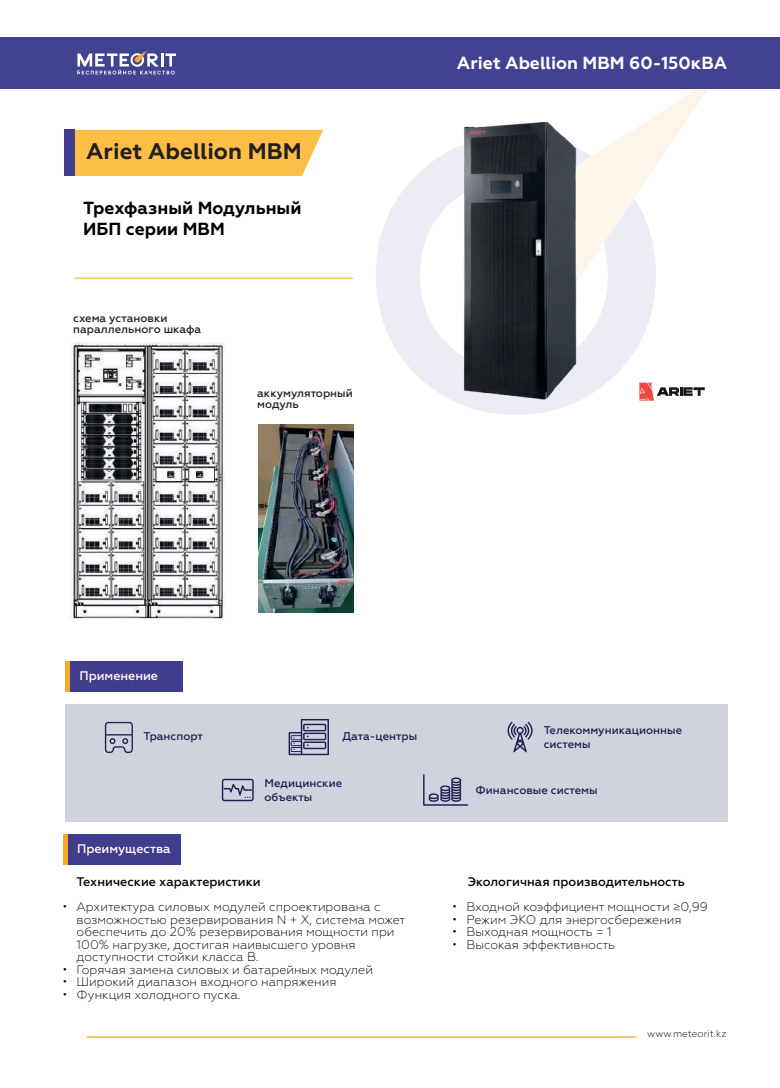
<style>
.page{position:relative;width:780px;height:1088px;background:#fff}
.page>*{position:absolute;margin:0;border:0;box-sizing:border-box;transform-origin:0 0}
.t1{font:700 22.5px "Geometria";color:#231f20}
.t2{font:700 17.5px/21px "Geometria";color:#000001}
.t3{font:700 17.5px "Geometria";color:#fff}
.t4{font:300 12.5px/12.5px "Geometria";color:#000001}
.t5{font:500 12.5px "Geometria";color:#000001}
.t6{font:500 12.5px "Geometria";color:#fff}
.t7{font:500 11.25px/13.5px "Geometria";color:#221e54}
.t8{font:500 11.25px/11.2px "Geometria";color:#231f20}
.t9{font:300 10px "Geometria";color:#000001}
</style>
<div class="page">
<img style="left:325px;top:89px;width:381px;height:352px">
<div style="left:65px;top:704px;width:662px;height:118px;background:#d0d2de"></div>
<svg style="left:507px;top:722px;width:26px;height:30px"></svg>
<svg style="left:288px;top:719px;width:41px;height:36px"></svg>
<hr style="left:87px;top:1036px;width:549px;height:1px;background:#f9a62b">
<div style="left:0;top:37px;width:780px;height:52px;background:#414292"></div>
<svg style="left:77px;top:50px;width:99px;height:24px"></svg>
<div style="left:65px;top:661px;width:118px;height:30px;background:#413d8d"></div>
<div style="left:65px;top:661px;width:5px;height:30px;background:#f9a62b"></div>
<div style="left:74px;top:130px;width:249px;height:46px;background:#fdbe45"></div>
<div style="left:64px;top:130px;width:10px;height:46px;background:#413d8d"></div>
<div style="left:63px;top:834px;width:118px;height:30px;background:#413d8d"></div>
<div style="left:63px;top:834px;width:5px;height:30px;background:#f9a62b"></div>
<svg style="left:222px;top:779px;width:32px;height:22px"></svg>
<svg style="left:423px;top:774px;width:45px;height:32px"></svg>
<svg style="left:105px;top:722px;width:28px;height:31px"></svg>
<img style="left:258px;top:424px;width:95px;height:189px">
<hr style="left:74px;top:278px;width:279px;height:1px;background:#fdbe45">
<img style="left:69px;top:342px;width:156px;height:277px">
<h1 class="t1" style="left:86px;top:138px;width:217px">Ariet Abellion MBM</h1>
<h2 class="t2" style="left:83px;top:198px;width:220px">Трехфазный Модульный<br>ИБП серии MBM</h2>
<p class="t8" style="left:73px;top:312px;width:130px">схема установки параллельного шкафа</p>
<p class="t8" style="left:257px;top:387px;width:97px">аккумуляторный модуль</p>
<h2 class="t3" style="left:457px;top:53px;width:272px">Ariet Abellion MBM 60-150кВА</h2>
<p class="t6" style="left:79px;top:668px;width:80px">Применение</p>
<p class="t7" style="left:143px;top:729px;width:61px">Транспорт</p>
<p class="t7" style="left:342px;top:729px;width:76px">Дата-центры</p>
<p class="t7" style="left:543px;top:723px;width:140px">Телекоммуникационные системы</p>
<p class="t6" style="left:77px;top:841px;width:95px">Преимущества</p>
<p class="t7" style="left:264px;top:776px;width:79px">Медицинские объекты</p>
<p class="t7" style="left:475px;top:783px;width:124px">Финансовые системы</p>
<p class="t5" style="left:77px;top:875px;width:185px">Технические характеристики</p>
<p class="t4" style="left:77px;top:901px;width:330px;text-indent:-14px">• Архитектура силовых модулей спроектирована с возможностью резервирования N + X, система может обеспечить до 20% резервирования мощности при 100% нагрузке, достигая наивысшего уровня доступности стойки класса B.</p>
<p class="t4" style="left:62px;top:963px;width:312px">• Горячая замена силовых и батарейных модулей</p>
<p class="t4" style="left:62px;top:976px;width:275px">• Широкий диапазон входного напряжения</p>
<p class="t4" style="left:62px;top:988px;width:179px">• Функция холодного пуска.</p>
<p class="t5" style="left:468px;top:875px;width:218px">Экологичная производительность</p>
<p class="t4" style="left:452px;top:901px;width:257px">• Входной коэффициент мощности ≥0,99</p>
<p class="t4" style="left:452px;top:913px;width:231px">• Режим ЭКО для энергосбережения</p>
<p class="t4" style="left:452px;top:926px;width:161px">• Выходная мощность = 1</p>
<p class="t4" style="left:452px;top:938px;width:164px">• Высокая эффективность</p>
<p class="t9" style="left:647px;top:1028px;width:81px">www.meteorit.kz</p>
</div>
